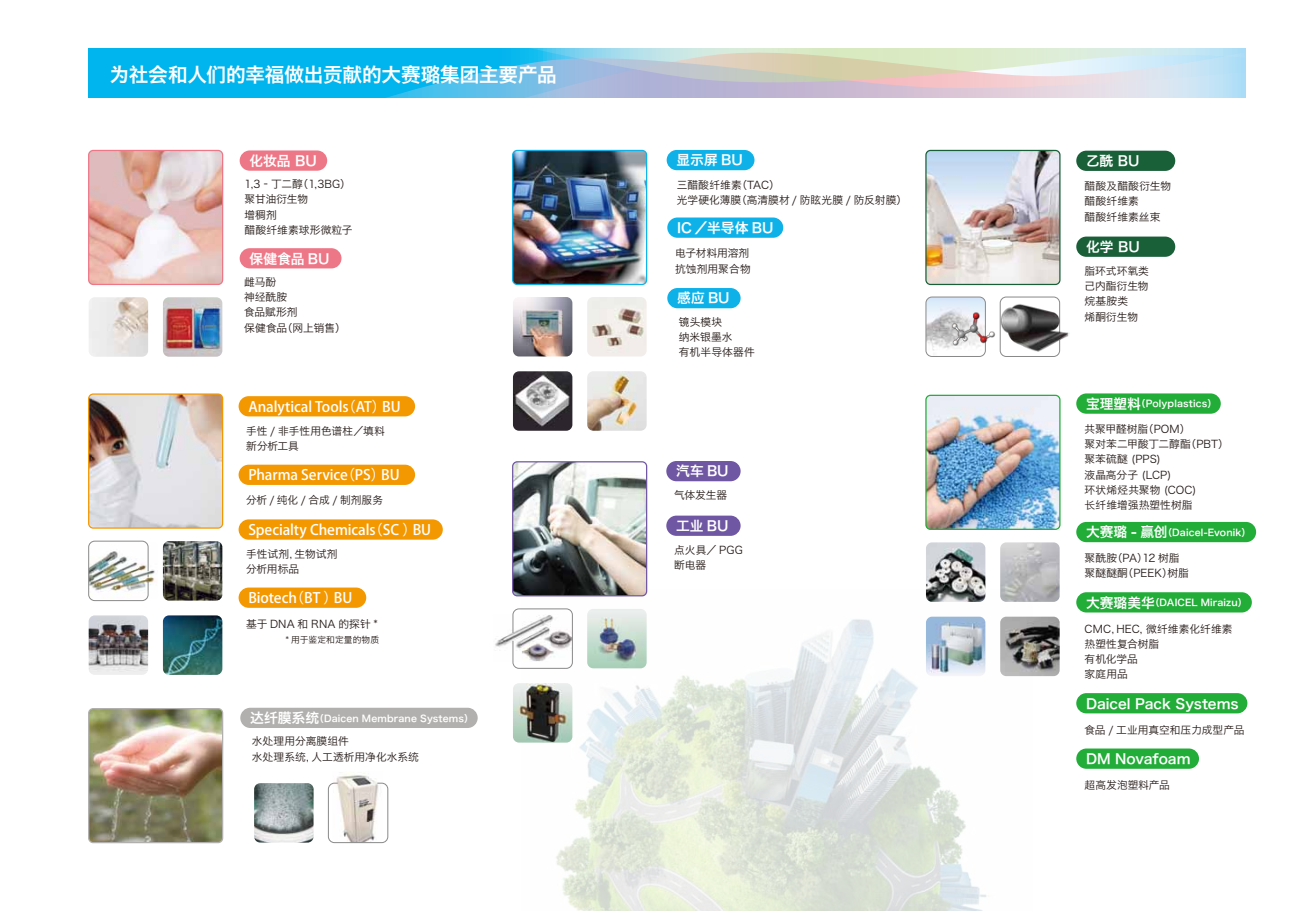
<style>
.page{position:relative;width:1290px;height:911px;background:#fff}
.page>*{position:absolute;margin:0;border:0;box-sizing:border-box;transform-origin:0 0}
.t1{font:19.62px "Hiragino Sans GB W6";letter-spacing:-.01em;color:#fff}
.t2{font:500 14.25px "Koz Go Pro";letter-spacing:-.005em;color:#fff}
.t3{font:13.75px "Hiragino Sans GB W6";color:#fff}
.t4{font:10.75px/15.1px "Hiragino Sans GB W3";letter-spacing:.005em;color:#221815}
.t5{font:9.38px "Hiragino Sans GB W6";letter-spacing:.015em;color:#fff}
.t6{font:8.75px "Hiragino Sans GB W3";letter-spacing:.005em;color:#221815}
.s1{font-size:13.75px}
</style>
<div class="page">
<img style="left:522px;top:589px;width:510px;height:322px">
<img style="left:90px;top:152px;width:131px;height:131px">
<img style="left:514px;top:150px;width:133px;height:133px">
<img style="left:514px;top:463px;width:133px;height:133px">
<img style="left:927px;top:150px;width:133px;height:134px">
<img style="left:927px;top:395px;width:133px;height:134px">
<img style="left:89px;top:395px;width:134px;height:133px">
<img style="left:90px;top:710px;width:131px;height:131px">
<div style="left:88px;top:150px;width:135px;height:135px;border:1px solid #ed7787;border-radius:5px"></div>
<div style="left:512px;top:150px;width:135px;height:135px;border:1px solid #0eb2e9;border-radius:5px"></div>
<div style="left:925px;top:150px;width:135px;height:135px;border:1px solid #196039;border-radius:5px"></div>
<div style="left:925px;top:395px;width:135px;height:135px;border:1px solid #22ac38;border-radius:5px"></div>
<div style="left:512px;top:461px;width:135px;height:135px;border:1px solid #7057a3;border-radius:5px"></div>
<div style="left:88px;top:393px;width:135px;height:135px;border:1px solid #f39800;border-radius:5px"></div>
<div style="left:88px;top:708px;width:135px;height:135px;border:1px solid #b2b0ae;border-radius:5px"></div>
<img style="left:90px;top:542px;width:67px;height:56px">
<div style="left:240px;top:150px;width:87px;height:21px;background:#ed7787;border-radius:10px"></div>
<div style="left:666px;top:515px;width:74px;height:21px;background:#7057a3;border-radius:10px"></div>
<div style="left:666px;top:461px;width:74px;height:20px;background:#7057a3;border-radius:10px"></div>
<div style="left:240px;top:707px;width:238px;height:21px;background:#b2b0ae;border-radius:10px"></div>
<div style="left:1076px;top:393px;width:145px;height:21px;background:#22ac38;border-radius:10px"></div>
<div style="left:1076px;top:522px;width:180px;height:20px;background:#22ac38;border-radius:10px"></div>
<div style="left:1076px;top:592px;width:176px;height:20px;background:#22ac38;border-radius:10px"></div>
<div style="left:1076px;top:693px;width:171px;height:20px;background:#22ac38;border-radius:10px"></div>
<div style="left:1076px;top:748px;width:123px;height:20px;background:#22ac38;border-radius:10px"></div>
<div style="left:239px;top:396px;width:176px;height:20px;background:#f39800;border-radius:10px"></div>
<div style="left:239px;top:464px;width:176px;height:21px;background:#f39800;border-radius:10px"></div>
<div style="left:239px;top:587px;width:127px;height:21px;background:#f39800;border-radius:10px"></div>
<div style="left:239px;top:519px;width:204px;height:20px;background:#f39800;border-radius:10px"></div>
<div style="left:240px;top:248px;width:101px;height:20px;background:#ed7787;border-radius:10px"></div>
<div style="left:667px;top:150px;width:87px;height:20px;background:#0eb2e9;border-radius:10px"></div>
<div style="left:667px;top:288px;width:73px;height:20px;background:#0eb2e9;border-radius:10px"></div>
<div style="left:667px;top:217px;width:116px;height:21px;background:#0eb2e9;border-radius:10px"></div>
<img style="left:163px;top:297px;width:59px;height:60px">
<img style="left:89px;top:297px;width:59px;height:60px">
<img style="left:163px;top:541px;width:59px;height:59px">
<div style="left:88px;top:541px;width:60px;height:60px;border:1px solid #898989;border-radius:6px"></div>
<img style="left:89px;top:615px;width:59px;height:60px">
<img style="left:163px;top:615px;width:59px;height:60px">
<img style="left:587px;top:297px;width:60px;height:59px">
<img style="left:587px;top:371px;width:60px;height:60px">
<img style="left:513px;top:297px;width:59px;height:59px">
<img style="left:513px;top:371px;width:59px;height:60px">
<img style="left:926px;top:542px;width:59px;height:60px">
<img style="left:1000px;top:542px;width:59px;height:60px">
<img style="left:1000px;top:616px;width:59px;height:60px">
<div style="left:1076px;top:151px;width:99px;height:20px;background:#196039;border-radius:10px"></div>
<div style="left:1076px;top:236px;width:99px;height:21px;background:#196039;border-radius:10px"></div>
<div style="left:1000px;top:297px;width:60px;height:60px;border:1px solid #898989;border-radius:6px"></div>
<img style="left:926px;top:297px;width:59px;height:59px">
<img style="left:926px;top:616px;width:59px;height:60px">
<img style="left:587px;top:609px;width:60px;height:59px">
<img style="left:495px;top:614px;width:75px;height:47px">
<div style="left:513px;top:608px;width:59px;height:60px;border:1px solid #898989;border-radius:6px"></div>
<img style="left:333px;top:773px;width:49px;height:67px">
<img style="left:254px;top:783px;width:60px;height:59px">
<div style="left:926px;top:297px;width:59px;height:60px;border:1px solid #898989;border-radius:6px"></div>
<img style="left:1001px;top:303px;width:68px;height:48px">
<div style="left:89px;top:49px;width:1156px;height:48px;background:#00b4ed"></div>
<svg style="left:389px;top:49px;width:856px;height:48px"></svg>
<div style="left:328px;top:783px;width:60px;height:59px;border:1px solid #898989;border-radius:6px"></div>
<img style="left:946px;top:309px;width:50px;height:39px">
<img style="left:513px;top:683px;width:59px;height:59px">
<h1 class="t1" style="left:110px;top:62px;width:448px">为社会和人们的幸福做出贡献的大赛璐集团主要产品</h1>
<p class="t3" style="left:249px;top:152px;width:69px">化妆品 BU</p>
<p class="t3" style="left:676px;top:151px;width:68px">显示屏 BU</p>
<p class="t3" style="left:1086px;top:152px;width:55px">乙酰 BU</p>
<p class="t4" style="left:244px;top:176px;width:110px">1,3‐丁二醇（1,3BG）聚甘油衍生物<br>增稠剂<br>醋酸纤维素球形微粒子</p>
<p class="t4" style="left:677px;top:177px;width:232px">三醋酸纤维素（TAC）<br>光学硬化薄膜（高清膜材 / 防眩光膜 / 防反射膜）</p>
<p class="t3" style="left:677px;top:219px;width:98px">IC ／半导体 BU</p>
<p class="t4" style="left:1084px;top:178px;width:88px">醋酸及醋酸衍生物醋酸纤维素<br>醋酸纤维素丝束</p>
<p class="t3" style="left:249px;top:249px;width:82px">保健食品 BU</p>
<p class="t4" style="left:244px;top:274px;width:103px">雌马酚<br>神经酰胺<br>食品赋形剂<br>保健食品（网上销售）</p>
<p class="t4" style="left:675px;top:246px;width:77px">电子材料用溶剂抗蚀剂用聚合物</p>
<p class="t3" style="left:677px;top:289px;width:54px">感应 BU</p>
<p class="t4" style="left:679px;top:314px;width:78px">镜头模块<br>纳米银墨水<br>有机半导体器件</p>
<p class="t3" style="left:1086px;top:238px;width:55px">化学 BU</p>
<p class="t4" style="left:1084px;top:263px;width:66px">脂环式环氧类己内酯衍生物烷基胺类<br>烯酮衍生物</p>
<h2 class="t2" style="left:248px;top:397px;width:154px">Analytical Tools（AT）BU</h2>
<p class="t5" style="left:1086px;top:397px;width:132px"><span class="s1">宝理塑料</span>（Polyplastics）</p>
<p class="t4" style="left:246px;top:423px;width:140px">手性 / 非手性用色谱柱／填料新分析工具</p>
<h2 class="t2" style="left:248px;top:466px;width:153px">Pharma Service（PS）BU</h2>
<p class="t4" style="left:246px;top:492px;width:139px">分析/ 纯化 / 合成 / 制剂服务</p>
<p class="t3" style="left:676px;top:462px;width:54px">汽车 BU</p>
<p class="t4" style="left:674px;top:487px;width:54px">气体发生器</p>
<p class="t4" style="left:1084px;top:421px;width:146px">共聚甲醛树脂（POM）<br>聚对苯二甲酸丁二醇酯（PBT）聚苯硫醚 (PPS)<br>液晶高分子 (LCP)<br>环状烯烃共聚物 (COC)<br>长纤维增强热塑性树脂</p>
<h2 class="t2" style="left:248px;top:520px;width:184px">Specialty Chemicals（SC ）BU</h2>
<p class="t3" style="left:676px;top:517px;width:54px">工业 BU</p>
<p class="t5" style="left:1086px;top:526px;width:166px"><span class="s1">大赛璐 - 赢创</span>（Daicel-Evonik）</p>
<p class="t4" style="left:246px;top:546px;width:93px">手性试剂，生物试剂分析用标品</p>
<p class="t4" style="left:674px;top:542px;width:70px">点火具／ PGG断电器</p>
<p class="t4" style="left:1084px;top:550px;width:106px">聚酰胺（PA）12 树脂聚醚醚酮（PEEK）树脂</p>
<h2 class="t2" style="left:248px;top:588px;width:105px">Biotech（BT ）BU</h2>
<p class="t5" style="left:1086px;top:596px;width:163px"><span class="s1">大赛璐美华</span>（DAICEL Miraizu）</p>
<p class="t4" style="left:246px;top:616px;width:133px">基于 DNA 和 RNA 的探针 *</p>
<p class="t6" style="left:286px;top:634px;width:95px">* 用于鉴定和定量的物质</p>
<p class="t4" style="left:1084px;top:621px;width:150px">CMC，HEC, 微纤维素化纤维素热塑性复合树脂<br>有机化学品<br>家庭用品</p>
<p class="t5" style="left:250px;top:712px;width:225px"><span class="s1">达纤膜系统</span>（Daicen Membrane Systems）</p>
<p class="t4" style="left:252px;top:733px;width:169px">水处理用分离膜组件<br>水处理系统，人工透析用净化水系统</p>
<p class="t3" style="left:1086px;top:694px;width:154px">Daicel Pack Systems</p>
<p class="t4" style="left:1084px;top:721px;width:161px">食品 / 工业用真空和压力成型产品</p>
<p class="t3" style="left:1086px;top:749px;width:106px">DM Novafoam</p>
<p class="t4" style="left:1084px;top:777px;width:87px">超高发泡塑料产品</p>
</div>
